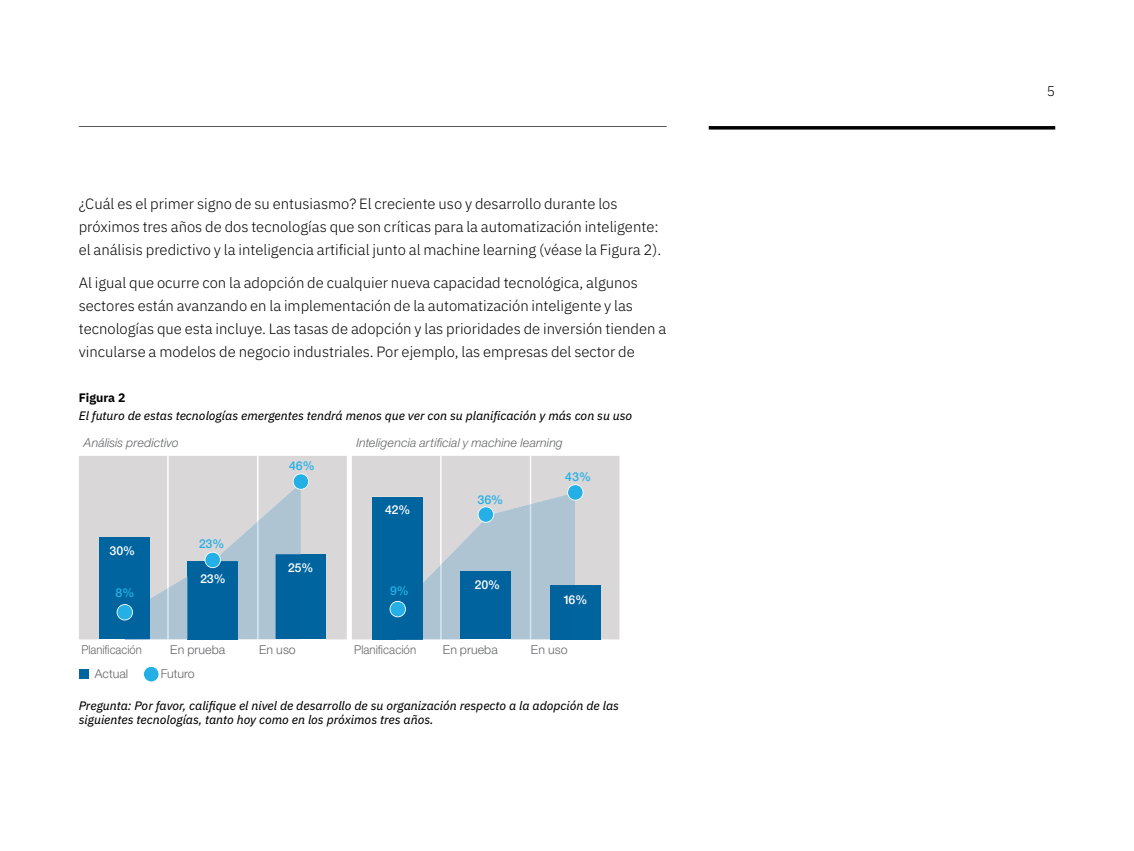
<style>
.page{position:relative;width:1134px;height:851px;background:#fff}
.page>*{position:absolute;margin:0;border:0;box-sizing:border-box;transform-origin:0 0}
.t1{font:300 14.88px/22.8px "IBM Plex Sans";color:#000}
.t2{font:300 14px "IBM Plex Sans";color:#000}
.t3{font:italic 12.25px/14.7px "IBM Plex Sans Text";color:#000}
.t4{font:12.25px "Helv Neue Light Italicfor IBM";color:#636466}
.t5{font:12.25px "Helv Neue Lightfor IBM";color:#636466}
.t6{font:12.25px "Helv Neue Mediumfor IBM";letter-spacing:.005em;color:#fff}
.t7{font:12.25px "Helv Neue Mediumfor IBM";letter-spacing:.005em;color:#24b0e6}
.t8{font:12.25px "Helv Neue Lightfor IBM";color:#636466;scale:.91 1}
.t9{font:12.25px "Helv Neue Lightfor IBM";color:#636466;scale:.93 1}
.t10{font:700 12.25px "IBM Plex Sans";color:#000}
</style>
<div class="page">
<div style="left:79px;top:669px;width:10px;height:10px;background:#00649e"></div>
<svg style="left:143px;top:666px;width:16px;height:16px"></svg>
<svg style="left:79px;top:456px;width:540px;height:183px;background:#96b4c7"></svg>
<svg style="left:709px;top:126px;width:346px;height:4px"></svg>
<hr style="left:79px;top:126px;width:588px;height:1px;background:#58595b">
<p class="t1" style="left:79px;top:191px;width:584px">¿Cuál es el primer signo de su entusiasmo? El creciente uso y desarrollo durante los próximos tres años de dos tecnologías que son críticas para la automatización inteligente: el análisis predictivo y la inteligencia artificial junto al machine learning (véase la Figura 2).</p>
<p class="t1" style="left:79px;top:270px;width:589px">Al igual que ocurre con la adopción de cualquier nueva capacidad tecnológica, algunos sectores están avanzando en la implementación de la automatización inteligente y las tecnologías que esta incluye. Las tasas de adopción y las prioridades de inversión tienden a vincularse a modelos de negocio industriales. Por ejemplo, las empresas del sector de</p>
<p class="t10" style="left:79px;top:388px;width:48px">Figura 2</p>
<p class="t3" style="left:79px;top:407px;width:555px">El futuro de estas tecnologías emergentes tendrá menos que ver con su planificación y más con su uso</p>
<p class="t4" style="left:84px;top:435px;width:97px">Análisis predictivo</p>
<p class="t6" style="left:109px;top:543px;width:27px">30%</p>
<p class="t7" style="left:115px;top:585px;width:20px">8%</p>
<p class="t7" style="left:199px;top:536px;width:27px">23%</p>
<p class="t6" style="left:200px;top:571px;width:27px">23%</p>
<p class="t7" style="left:289px;top:458px;width:27px">46%</p>
<p class="t6" style="left:288px;top:560px;width:27px">25%</p>
<p class="t4" style="left:356px;top:435px;width:208px">Inteligencia artificial y machine learning</p>
<p class="t6" style="left:385px;top:502px;width:27px">42%</p>
<p class="t7" style="left:390px;top:583px;width:20px">9%</p>
<p class="t7" style="left:477px;top:492px;width:27px">36%</p>
<p class="t6" style="left:475px;top:577px;width:27px">20%</p>
<p class="t7" style="left:565px;top:469px;width:27px">43%</p>
<p class="t6" style="left:563px;top:591px;width:25px">16%</p>
<p class="t8" style="left:81px;top:642px;width:68px">Planificación</p>
<p class="t5" style="left:170px;top:642px;width:57px">En prueba</p>
<p class="t5" style="left:259px;top:642px;width:38px">En uso</p>
<p class="t9" style="left:354px;top:642px;width:68px">Planificación</p>
<p class="t5" style="left:443px;top:642px;width:57px">En prueba</p>
<p class="t5" style="left:95px;top:666px;width:35px">Actual</p>
<p class="t5" style="left:161px;top:666px;width:36px">Futuro</p>
<p class="t5" style="left:531px;top:642px;width:38px">En uso</p>
<p class="t3" style="left:79px;top:696px;width:542px">Pregunta: Por favor, califique el nivel de desarrollo de su organización respecto a la adopción de las siguientes tecnologías, tanto hoy como en los próximos tres años.</p>
<p class="t2" style="left:1047px;top:80px;width:10px">5</p>
</div>
